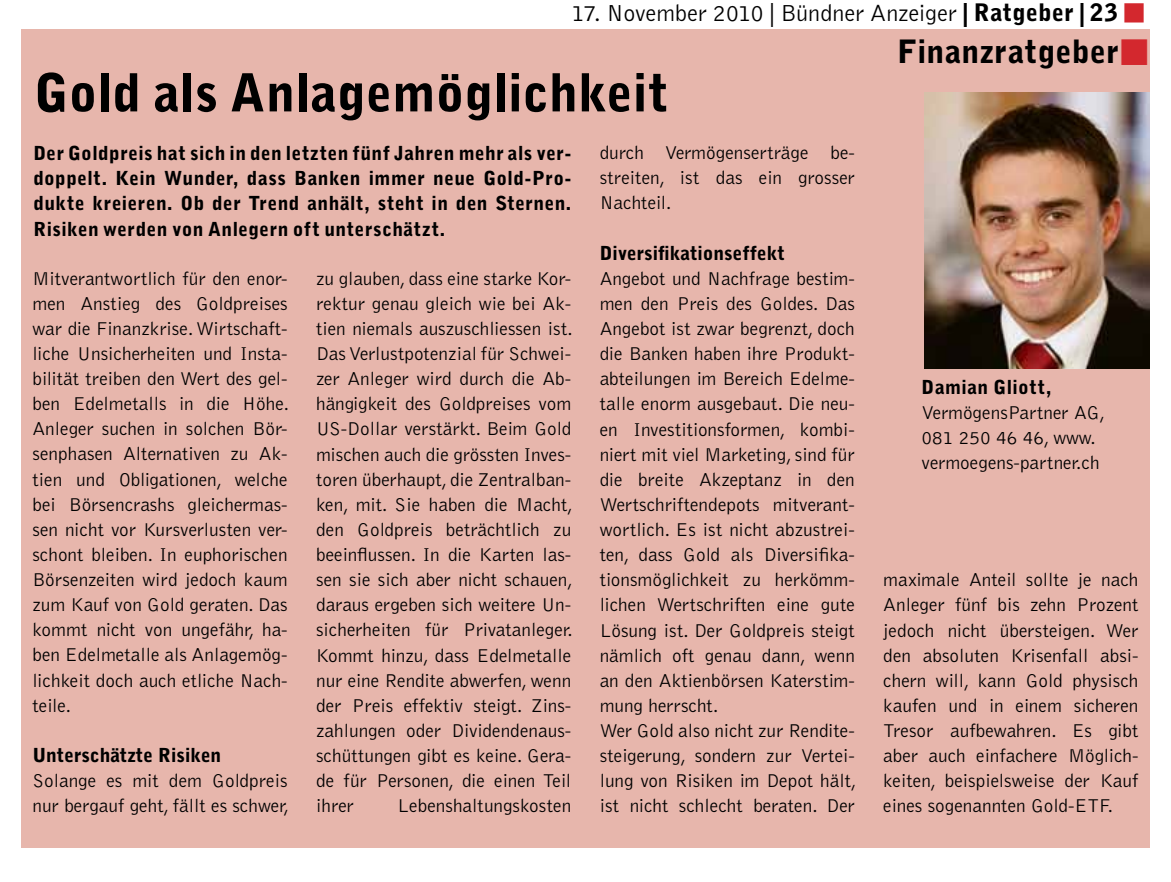
<style>
.page{position:relative;width:1171px;height:882px;background:#fff}
.page>*{position:absolute;margin:0;border:0;box-sizing:border-box;transform-origin:0 0}
.t1{font:900 52px "Bell Gothic Std";letter-spacing:.005em;color:#000}
.t2{font:900 32px "Bell Gothic Std";letter-spacing:.015em;color:#000}
.t3{font:300 24px "Bell Gothic Std";letter-spacing:-.005em;color:#000}
.t4{font:300 19.2px/25.2px "Bell Gothic Std";color:#000;text-align:justify}
.t5{font:900 19.2px/25.2px "Bell Gothic Std";letter-spacing:.015em;color:#000;text-align:justify}
.s1{font-weight:900}
.s2{font-family:"Universal Std Newswith Comm Pi";font-weight:400;color:#d3282e}
</style>
<div class="page">
<div style="left:21px;top:29px;width:1128px;height:819px;background:#e7b6ac"></div>
<img style="left:924px;top:92px;width:225px;height:277px">
<p class="t3" style="left:571px;top:0;width:575px">17. November 2010 | Bündner Anzeiger <span class="s1">| Ratgeber | 23</span> <span class="s2">■</span></p>
<h1 class="t1" style="left:34px;top:62px;width:636px">Gold als Anlagemöglichkeit</h1>
<p class="t5" style="left:33px;top:141px;width:539px">Der Goldpreis hat sich in den letzten fünf Jahren mehr als ver&shy;doppelt. Kein Wunder, dass Banken immer neue Gold-Pro&shy;dukte kreieren. Ob der Trend anhält, steht in den Sternen.<br>Risiken werden von Anlegern oft unterschätzt.</p>
<p class="t4" style="left:599px;top:141px;width:257px">durch Vermögenserträge be&shy;streiten, ist das ein grosser Nachteil.</p>
<p class="t5" style="left:599px;top:240px;width:187px">Diversifikationseffekt</p>
<p class="t4" style="left:599px;top:266px;width:258px;text-align:left">Angebot und Nachfrage bestim&shy;men den Preis des Goldes. Das<br>Angebot ist zwar begrenzt, doch die Banken haben ihre Produkt&shy;abteilungen im Bereich Edelme&shy;talle enorm ausgebaut. Die neu&shy;en Investitionsformen, kombi&shy;niert mit viel Marketing, sind für die breite Akzeptanz in den<br>Wertschriftendepots mitverant&shy;wortlich. Es ist nicht abzustrei&shy;ten, dass Gold als Diversifika&shy;tionsmöglichkeit zu herkömm&shy;lichen Wertschriften eine gute<br>Lösung ist. Der Goldpreis steigt nämlich oft genau dann, wenn an den Aktienbörsen Katerstim&shy;mung herrscht.<br>Wer Gold also nicht zur Rendite&shy;steigerung, sondern zur Vertei&shy;lung von Risiken im Depot hält, ist nicht schlecht beraten. Der</p>
<p class="t4" style="left:32px;top:266px;width:258px">Mitverantwortlich für den enor&shy;men Anstieg des Goldpreises war die Finanzkrise. Wirtschaft&shy;liche Unsicherheiten und Insta&shy;bilität treiben den Wert des gel&shy;ben Edelmetalls in die Höhe.<br>Anleger suchen in solchen Bör&shy;senphasen Alternativen zu Ak&shy;tien und Obligationen, welche bei Börsencrashs gleichermas&shy;sen nicht vor Kursverlusten ver&shy;schont bleiben. In euphorischen Börsenzeiten wird jedoch kaum zum Kauf von Gold geraten. Das kommt nicht von ungefähr, ha&shy;ben Edelmetalle als Anlagemög&shy;lichkeit doch auch etliche Nach&shy;teile.</p>
<p class="t5" style="left:32px;top:742px;width:190px">Unterschätzte Risiken</p>
<p class="t4" style="left:32px;top:768px;width:258px">Solange es mit dem Goldpreis nur bergauf geht, fällt es schwer,</p>
<p class="t4" style="left:316px;top:266px;width:258px">zu glauben, dass eine starke Kor&shy;rektur genau gleich wie bei Ak&shy;tien niemals auszuschliessen ist.<br>Das Verlustpotenzial für Schwei&shy;zer Anleger wird durch die Ab&shy;hängigkeit des Goldpreises vom US-Dollar verstärkt. Beim Gold mischen auch die grössten Inves&shy;toren überhaupt, die Zentralban&shy;ken, mit. Sie haben die Macht, den Goldpreis beträchtlich zu beeinflussen. In die Karten las&shy;sen sie sich aber nicht schauen, daraus ergeben sich weitere Un&shy;sicherheiten für Privatanleger.<br>Kommt hinzu, dass Edelmetalle nur eine Rendite abwerfen, wenn der Preis effektiv steigt. Zins&shy;zahlungen oder Dividendenaus&shy;schüttungen gibt es keine. Gera&shy;de für Personen, die einen Teil ihrer</p>
<p class="t4" style="left:397px;top:794px;width:175px">Lebenshaltungskosten</p>
<h2 class="t2" style="left:897px;top:32px;width:253px">Finanzratgeber<span class="s2">■</span></h2>
<p class="t5" style="left:921px;top:374px;width:131px">Damian Gliott,</p>
<p class="t4" style="left:921px;top:400px;width:185px;text-align:left">VermögensPartner AG,<br>081 250 46 46, www. vermoegens-partner.ch</p>
<p class="t4" style="left:883px;top:568px;width:257px">maximale Anteil sollte je nach Anleger fünf bis zehn Prozent jedoch nicht übersteigen. Wer den absoluten Krisenfall absi&shy;chern will, kann Gold physisch kaufen und in einem sicheren Tresor aufbewahren. Es gibt aber auch einfachere Möglich&shy;keiten, beispielsweise der Kauf eines sogenannten Gold-ETF.</p>
</div>
